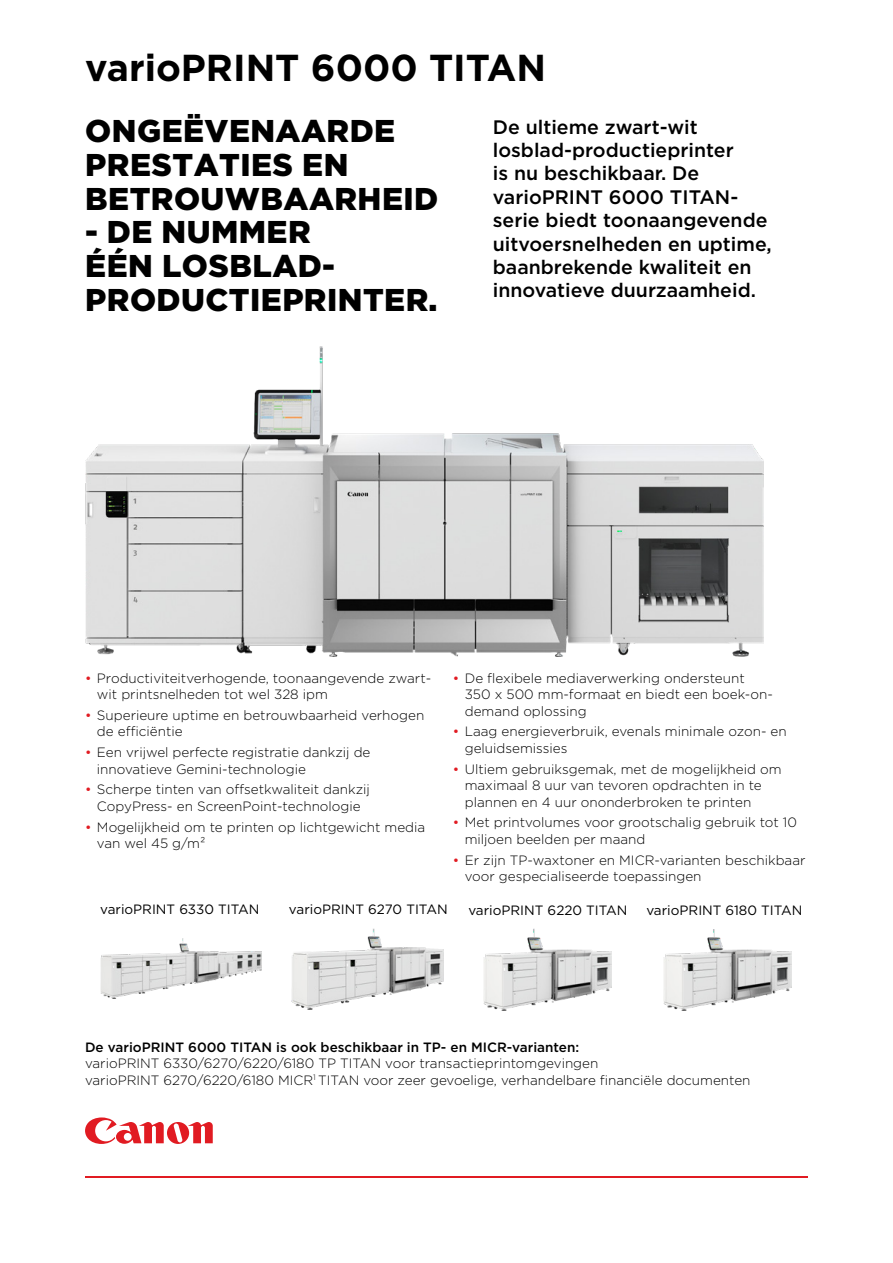
<style>
.page{position:relative;width:893px;height:1263px;background:#fff}
.page>*{position:absolute;margin:0;border:0;box-sizing:border-box;transform-origin:0 0}
.t1{font:700 37.5px "Gotham";color:#000}
.t2{font:900 31.5px/33.8px "Gotham";letter-spacing:.015em;color:#000}
.t3{font:500 19.5px/23.4px "Gotham";color:#000}
.t4{font:300 13.5px/16.5px "Gotham";color:#000}
.t5{font:13.5px "Gotham";color:#000}
.t6{font:500 13.5px "Gotham";color:#000}
.s1{font-weight:400;color:#e11b22}
</style>
<div class="page">
<svg style="left:85px;top:1117px;width:128px;height:27px"></svg>
<hr style="left:85px;top:1176px;width:723px;height:2px;background:#e11b22">
<img style="left:85px;top:347px;width:678px;height:309px">
<img style="left:483px;top:929px;width:128px;height:82px">
<img style="left:292px;top:929px;width:151px;height:81px">
<img style="left:101px;top:938px;width:160px;height:61px">
<img style="left:663px;top:930px;width:128px;height:81px">
<h1 class="t1" style="left:85px;top:43px;width:462px">varioPRINT 6000 TITAN</h1>
<h2 class="t2" style="left:85px;top:113px;width:355px">ONGEËVENAARDE<br>PRESTATIES EN<br>BETROUWBAARHEID</h2>
<h2 class="t2" style="left:85px;top:215px;width:354px">- DE NUMMER<br>ÉÉN LOSBLAD-<br>PRODUCTIEPRINTER.</h2>
<h3 class="t3" style="left:493px;top:115px;width:281px">De ultieme zwart-wit losblad-productieprinter<br>is nu beschikbaar. De varioPRINT 6000 TITAN&shy;serie biedt toonaangevende uitvoersnelheden en uptime, baanbrekende kwaliteit en innovatieve duurzaamheid.</h3>
<p class="t4" style="left:97px;top:669px;width:336px;text-indent:-12px"><span class="s1">•</span> Productiviteitverhogende, toonaangevende zwart&shy;wit printsnelheden tot wel 328 ipm</p>
<p class="t4" style="left:97px;top:706px;width:329px;text-indent:-12px"><span class="s1">•</span> Superieure uptime en betrouwbaarheid verhogen de efficiëntie</p>
<p class="t4" style="left:97px;top:744px;width:275px;text-indent:-12px"><span class="s1">•</span> Een vrijwel perfecte registratie dankzij de innovatieve Gemini-technologie</p>
<p class="t4" style="left:85px;top:781px;width:286px;text-align:center"><span class="s1">•</span> Scherpe tinten van offsetkwaliteit dankzij<br>CopyPress- en ScreenPoint-technologie</p>
<p class="t4" style="left:97px;top:818px;width:330px;text-indent:-12px"><span class="s1">•</span> Mogelijkheid om te printen op lichtgewicht media van wel 45 g/m²</p>
<p class="t4" style="left:465px;top:669px;width:310px;text-indent:-12px"><span class="s1">•</span> De flexibele mediaverwerking ondersteunt<br>350 x 500 mm-formaat en biedt een boek-on&shy;demand oplossing</p>
<p class="t4" style="left:465px;top:723px;width:323px;text-indent:-12px"><span class="s1">•</span> Laag energieverbruik, evenals minimale ozon- en geluidsemissies</p>
<p class="t4" style="left:465px;top:760px;width:318px;text-indent:-12px"><span class="s1">•</span> Ultiem gebruiksgemak, met de mogelijkheid om maximaal 8 uur van tevoren opdrachten in te plannen en 4 uur ononderbroken te printen</p>
<p class="t4" style="left:465px;top:814px;width:334px;text-indent:-12px"><span class="s1">•</span> Met printvolumes voor grootschalig gebruik tot 10 miljoen beelden per maand</p>
<p class="t4" style="left:465px;top:851px;width:342px;text-indent:-12px"><span class="s1">•</span> Er zijn TP-waxtoner en MICR-varianten beschikbaar voor gespecialiseerde toepassingen</p>
<p class="t5" style="left:100px;top:900px;width:161px">varioPRINT 6330 TITAN</p>
<p class="t5" style="left:289px;top:901px;width:160px">varioPRINT 6270 TITAN</p>
<p class="t5" style="left:468px;top:901px;width:161px">varioPRINT 6220 TITAN</p>
<p class="t5" style="left:646px;top:902px;width:158px">varioPRINT 6180 TITAN</p>
<p class="t6" style="left:85px;top:1038px;width:496px">De varioPRINT 6000 TITAN is ook beschikbaar in TP- en MICR-varianten:</p>
<p class="t4" style="left:85px;top:1055px;width:667px">varioPRINT 6330/6270/6220/6180 TP TITAN voor transactieprintomgevingen<br>varioPRINT 6270/6220/6180 MICR<sup>1</sup> TITAN voor zeer gevoelige, verhandelbare financiële documenten</p>
</div>
